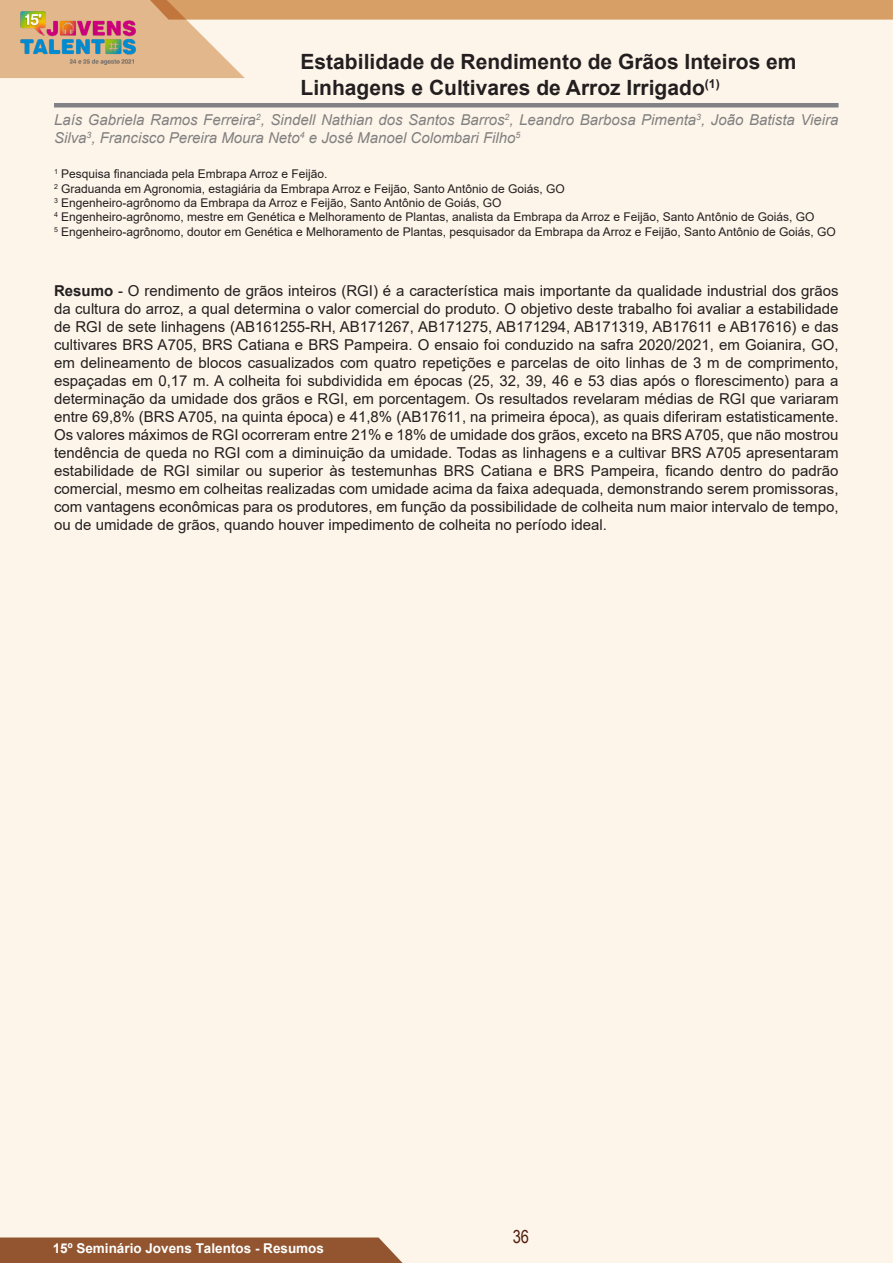
<style>
.page{position:relative;width:893px;height:1263px;background:#fef5ea}
.page>*{position:absolute;margin:0;border:0;box-sizing:border-box;transform-origin:0 0}
.Titulo_01_-_Resumo{font:700 21px/25.2px "Arial";color:#231f20}
.t1{font:18px "Arial Narrow";color:#521d0c}
.Titulo_04_-_Texto_do{font:15px/18px "Arial";color:#231f20;text-align:justify}
.Tituo_02_-_Nome_Auto{font:italic 15px/18px "Arial";color:#808080}
.t2{font:700 13.5px "Arial";color:#fff}
.Titulo_03_-_Graduaçã{font:12px "Arial";color:#231f20}
.s1{font-weight:700}
</style>
<div class="page">
<div style="left:0;top:1237px;width:403px;height:26px;background:#925530"></div>
<svg style="left:0;top:0;width:893px;height:78px"></svg>
<img style="left:5px;top:0;width:145px;height:78px">
<hr style="left:54px;top:103px;width:784px;height:4px;background:#808285">
<p class="Titulo_01_-_Resumo" style="left:301px;top:50px;width:497px">Estabilidade de Rendimento de Grãos Inteiros em<br>Linhagens e Cultivares de Arroz Irrigado<sup>(1)</sup></p>
<p class="Tituo_02_-_Nome_Auto" style="left:54px;top:110px;width:786px">Laís Gabriela Ramos Ferreira<sup>2</sup>, Sindell Nathian dos Santos Barros<sup>2</sup>, Leandro Barbosa Pimenta<sup>3</sup>, João Batista Vieira<br>Silva<sup>3</sup>, Francisco Pereira Moura Neto<sup>4</sup> e José Manoel Colombari Filho<sup>5</sup></p>
<p class="Titulo_03_-_Graduaçã" style="left:54px;top:166px;width:275px"><sup>1</sup> Pesquisa financiada pela Embrapa Arroz e Feijão.</p>
<p class="Titulo_03_-_Graduaçã" style="left:54px;top:180px;width:512px"><sup>2</sup> Graduanda em Agronomia, estagiária da Embrapa Arroz e Feijão, Santo Antônio de Goiás, GO</p>
<p class="Titulo_03_-_Graduaçã" style="left:54px;top:194px;width:449px"><sup>3</sup> Engenheiro-agrônomo da Embrapa da Arroz e Feijão, Santo Antônio de Goiás, GO</p>
<p class="Titulo_03_-_Graduaçã" style="left:54px;top:209px;width:762px"><sup>4</sup> Engenheiro-agrônomo, mestre em Genética e Melhoramento de Plantas, analista da Embrapa da Arroz e Feijão, Santo Antônio de Goiás, GO</p>
<p class="Titulo_03_-_Graduaçã" style="left:54px;top:223px;width:783px"><sup>5</sup> Engenheiro-agrônomo, doutor em Genética e Melhoramento de Plantas, pesquisador da Embrapa da Arroz e Feijão, Santo Antônio de Goiás, GO</p>
<p class="Titulo_04_-_Texto_do" style="left:54px;top:282px;width:786px"><span class="s1">Resumo</span> - O rendimento de grãos inteiros (RGI) é a característica mais importante da qualidade industrial dos grãos da cultura do arroz, a qual determina o valor comercial do produto. O objetivo deste trabalho foi avaliar a estabilidade de RGI de sete linhagens (AB161255-RH, AB171267, AB171275, AB171294, AB171319, AB17611 e AB17616) e das cultivares BRS A705, BRS Catiana e BRS Pampeira. O ensaio foi conduzido na safra 2020/2021, em Goianira, GO, em delineamento de blocos casualizados com quatro repetições e parcelas de oito linhas de 3 m de comprimento, espaçadas em 0,17 m. A colheita foi subdividida em épocas (25, 32, 39, 46 e 53 dias após o florescimento) para a determinação da umidade dos grãos e RGI, em porcentagem. Os resultados revelaram médias de RGI que variaram entre 69,8% (BRS A705, na quinta época) e 41,8% (AB17611, na primeira época), as quais diferiram estatisticamente.<br>Os valores máximos de RGI ocorreram entre 21% e 18% de umidade dos grãos, exceto na BRS A705, que não mostrou tendência de queda no RGI com a diminuição da umidade. Todas as linhagens e a cultivar BRS A705 apresentaram estabilidade de RGI similar ou superior às testemunhas BRS Catiana e BRS Pampeira, ficando dentro do padrão comercial, mesmo em colheitas realizadas com umidade acima da faixa adequada, demonstrando serem promissoras, com vantagens econômicas para os produtores, em função da possibilidade de colheita num maior intervalo de tempo, ou de umidade de grãos, quando houver impedimento de colheita no período ideal.</p>
<p class="t2" style="left:53px;top:1239px;width:273px">15º Seminário Jovens Talentos - Resumos</p>
<p class="t1" style="left:513px;top:1223px;width:18px">36</p>
</div>
